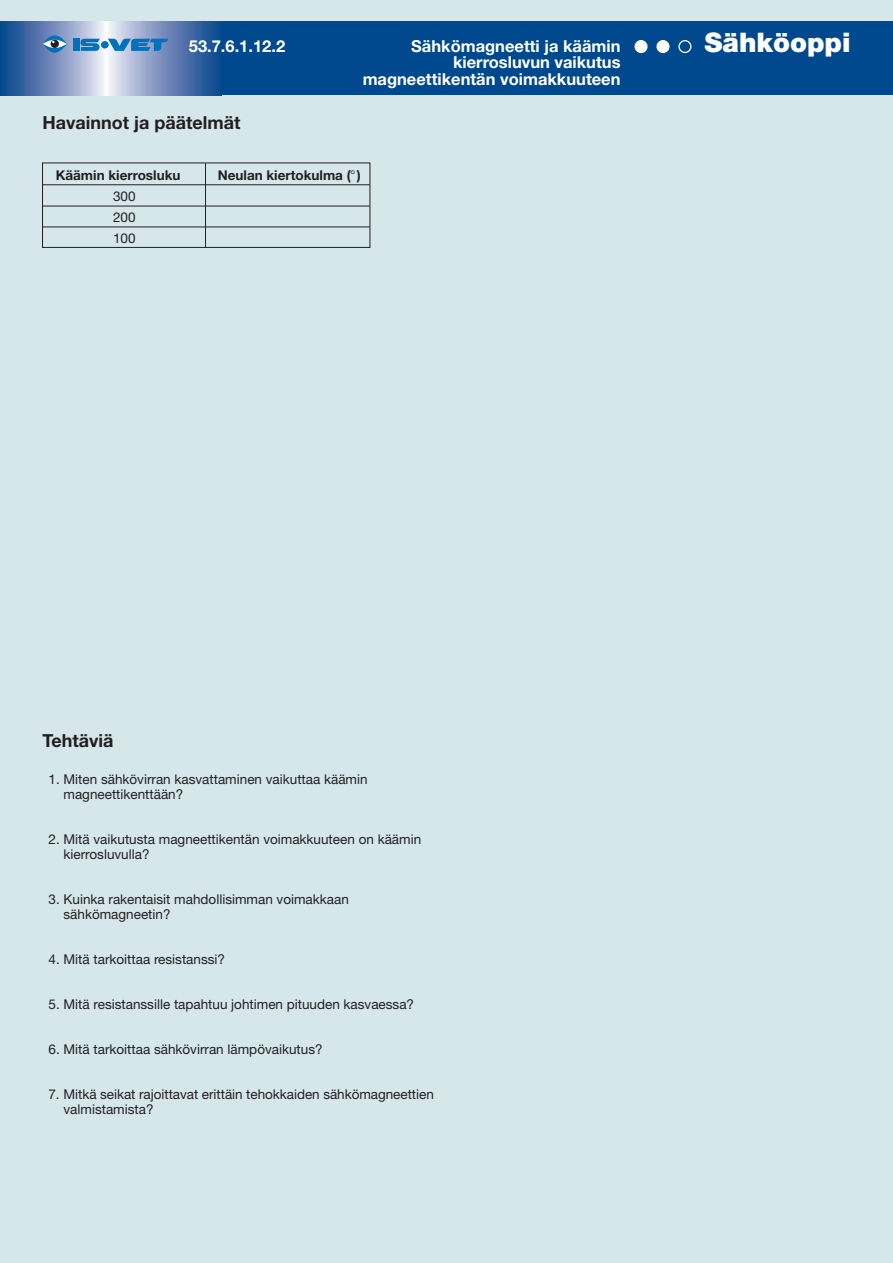
<style>
.page{position:relative;width:893px;height:1263px;background:#d5e7eb}
.page>*{position:absolute;margin:0;border:0;box-sizing:border-box;transform-origin:0 0}
.t1{font:900 27px "Helvetica Neue";color:#fff}
.t2{font:700 18px "Helvetica Neue";color:#231f20}
.t3{font:700 16.5px/16.5px "Helvetica Neue";color:#fff;text-align:right}
.t4{font:13.5px/15px "Helvetica Neue";color:#231f20}
.t5{font:700 13.5px "Helvetica Neue";color:#231f20}
</style>
<div class="page">
<div style="left:0;top:21px;width:106px;height:74px;background:linear-gradient(to right,#003b88,#ece7f4)"></div>
<svg style="left:105px;top:21px;width:115px;height:74px;background:#7691be"></svg>
<div style="left:220px;top:21px;width:673px;height:74px;background:#01498e"></div>
<svg style="left:43px;top:35px;width:24px;height:18px"></svg>
<svg style="left:43px;top:40px;width:24px;height:8px"></svg>
<svg style="left:51px;top:40px;width:8px;height:8px"></svg>
<div style="left:73px;top:39px;width:7px;height:12px;background:#0072bc"></div>
<svg style="left:81px;top:39px;width:19px;height:12px"></svg>
<svg style="left:108px;top:39px;width:60px;height:12px"></svg>
<div style="left:101px;top:41px;width:8px;height:8px;background:#0072bc;border-radius:50%"></div>
<div style="left:42px;top:163px;width:328px;height:85px;border:1px solid #231f20"></div>
<hr style="left:205px;top:163px;width:1px;height:84px;background:#231f20">
<hr style="left:43px;top:184px;width:327px;height:1px;background:#231f20">
<hr style="left:43px;top:206px;width:327px;height:1px;background:#231f20">
<hr style="left:43px;top:227px;width:327px;height:1px;background:#231f20">
<div style="left:634px;top:40px;width:14px;height:13px;background:#fff;border:1px solid #fff;border-radius:50%"></div>
<div style="left:656px;top:40px;width:13px;height:13px;background:#fff;border:1px solid #fff;border-radius:50%"></div>
<div style="left:678px;top:40px;width:13px;height:13px;border:1px solid #fff;border-radius:50%"></div>
<p class="t3" style="left:189px;top:39px;width:98px">53.7.6.1.12.2</p>
<h2 class="t2" style="left:43px;top:116px;width:199px">Havainnot ja päätelmät</h2>
<p class="t3" style="left:411px;top:39px;width:211px">Sähkömagneetti ja käämin</p>
<h1 class="t1" style="left:705px;top:32px;width:148px">Sähköoppi</h1>
<p class="t3" style="left:363px;top:55px;width:259px">kierrosluvun vaikutus magneettikentän voimakkuuteen</p>
<p class="t5" style="left:56px;top:170px;width:126px">Käämin kierrosluku</p>
<p class="t5" style="left:218px;top:170px;width:145px">Neulan kiertokulma ( )</p>
<p class="t4" style="left:113px;top:187px;width:24px;line-height:21px;text-align:justify">300<br>200<br>100</p>
<h2 class="t2" style="left:43px;top:734px;width:73px">Tehtäviä</h2>
<p class="t4" style="left:64px;top:773px;width:306px;text-indent:-15px">1. Miten sähkövirran kasvattaminen vaikuttaa käämin magneettikenttään?</p>
<p class="t4" style="left:64px;top:833px;width:359px;text-indent:-15px">2. Mitä vaikutusta magneettikentän voimakkuuteen on käämin kierrosluvulla?</p>
<p class="t4" style="left:64px;top:893px;width:287px;text-indent:-15px">3. Kuinka rakentaisit mahdollisimman voimakkaan sähkömagneetin?</p>
<p class="t4" style="left:49px;top:953px;width:178px">4. Mitä tarkoittaa resistanssi?</p>
<p class="t4" style="left:49px;top:998px;width:367px">5. Mitä resistanssille tapahtuu johtimen pituuden kasvaessa?</p>
<p class="t4" style="left:49px;top:1043px;width:276px">6. Mitä tarkoittaa sähkövirran lämpövaikutus?</p>
<p class="t4" style="left:64px;top:1088px;width:372px;text-indent:-15px">7. Mitkä seikat rajoittavat erittäin tehokkaiden sähkömagneettien valmistamista?</p>
</div>
